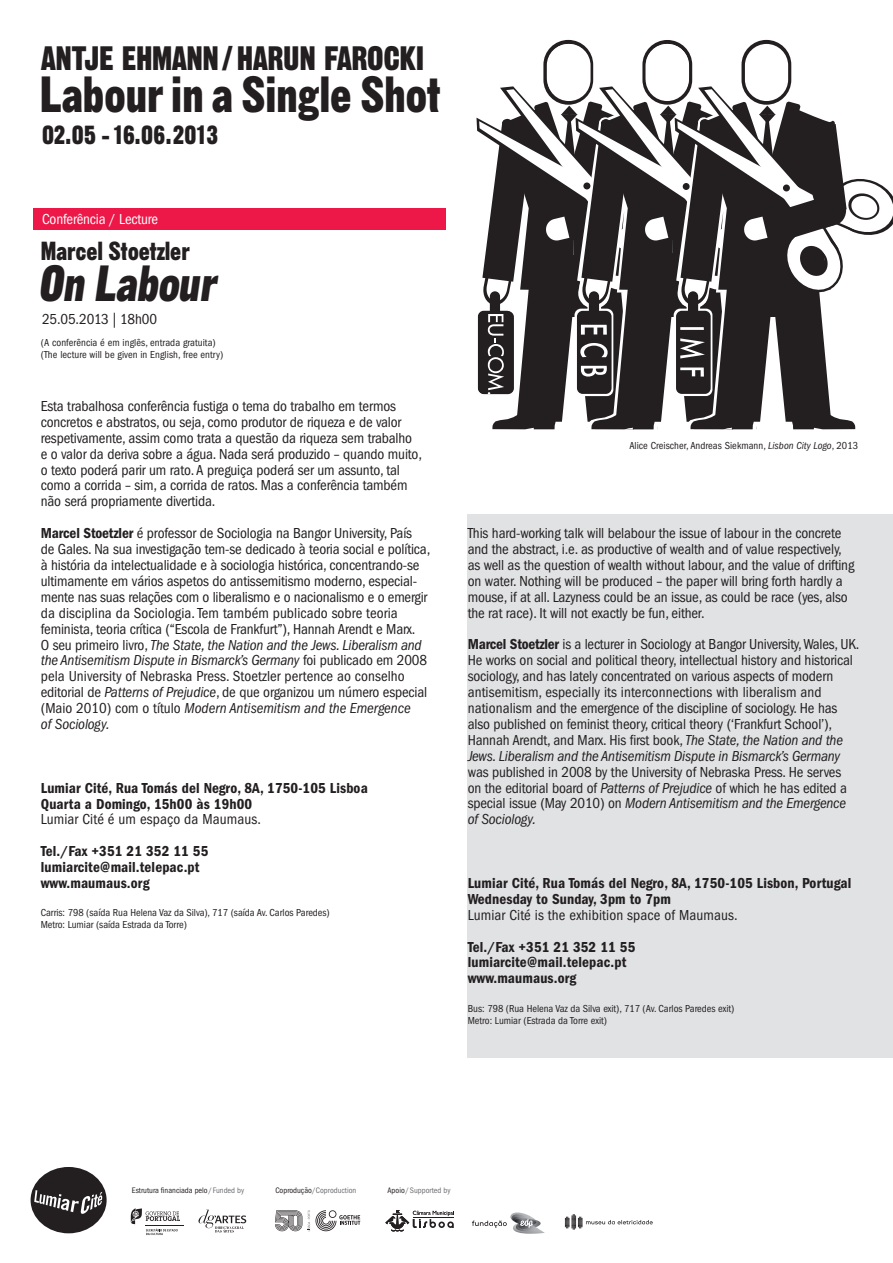
<style>
.page{position:relative;width:893px;height:1263px;background:#fff}
.page>*{position:absolute;margin:0;border:0;box-sizing:border-box;transform-origin:0 0}
.t1{font:49.5px "Gothic Thirteen Std";letter-spacing:-.01em;color:#231f20}
.t2{font:33px "Gothic Thirteen Std";letter-spacing:-.01em;color:#231f20}
.t3{font:25.5px "Gothic Thirteen Std";letter-spacing:.01em;color:#231f20}
.t4{font:25.5px "Gothic Thirteen Std";letter-spacing:-.01em;color:#231f20}
.t5{font:condensed 15px/15.9px "Franklin Gothic";letter-spacing:-.01em;color:#231f20}
.t6{font:600 condensed 15px "Franklin Gothic";letter-spacing:.01em;color:#231f20}
.t7{font:condensed 15px "Franklin Gothic";letter-spacing:.01em;color:#231f20}
.t8{font:condensed 15px "Franklin Gothic";letter-spacing:-.01em;color:#fff}
.t9{font:italic condensed 15px "Franklin Gothic";letter-spacing:-.01em;color:#231f20}
.t10{font:condensed 10.5px "Franklin Gothic";color:#231f20}
.t11{font:condensed 8.25px "Franklin Gothic";color:#6c6d70}
.t12{font:condensed 8.25px "Franklin Gothic";color:#231f20}
.s1{font-weight:600}
.s2{font-style:italic}
.s3{color:#6c6d70}
.s4{color:#231f20}
</style>
<div class="page">
<svg style="left:541px;top:39px;width:54px;height:68px"></svg>
<svg style="left:543px;top:40px;width:50px;height:65px"></svg>
<div style="left:547px;top:44px;width:43px;height:57px;background:#fff;border-radius:22px"></div>
<svg style="left:640px;top:39px;width:54px;height:68px"></svg>
<svg style="left:642px;top:40px;width:50px;height:65px"></svg>
<svg style="left:739px;top:39px;width:54px;height:68px"></svg>
<svg style="left:741px;top:40px;width:50px;height:65px"></svg>
<div style="left:745px;top:44px;width:43px;height:57px;background:#fff;border-radius:22px"></div>
<div style="left:646px;top:44px;width:43px;height:57px;background:#fff;border-radius:22px"></div>
<svg style="left:476px;top:86px;width:417px;height:344px"></svg>
<div style="left:468px;top:514px;width:425px;height:544px;background:#e1e2e4"></div>
<div style="left:33px;top:208px;width:412px;height:22px;background:#ed1748"></div>
<svg style="left:31px;top:1167px;width:76px;height:66px"></svg>
<svg style="left:198px;top:1210px;width:48px;height:22px"></svg>
<svg style="left:385px;top:1210px;width:69px;height:21px"></svg>
<hr style="left:146px;top:1225px;width:38px;height:1px;background:#231f20">
<svg style="left:131px;top:1208px;width:49px;height:27px"></svg>
<svg style="left:275px;top:1210px;width:27px;height:21px"></svg>
<svg style="left:308px;top:1210px;width:52px;height:21px"></svg>
<svg style="left:472px;top:1212px;width:73px;height:22px"></svg>
<svg style="left:565px;top:1214px;width:88px;height:15px"></svg>
<p class="t2" style="left:41px;top:38px;width:385px">ANTJE EHMANN / HARUN FAROCKI</p>
<p class="t1" style="left:40px;top:64px;width:403px">Labour in a Single Shot</p>
<p class="t3" style="left:42px;top:119px;width:177px">02.05 - 16.06.2013</p>
<p class="t8" style="left:42px;top:211px;width:118px">Conferência / Lecture</p>
<p class="t4" style="left:41px;top:235px;width:151px">Marcel Stoetzler</p>
<p class="t1" style="left:38px;top:252px;width:188px">On Labour</p>
<p class="t5" style="left:42px;top:311px;width:116px">25.05.2013 | 18h00</p>
<p class="t10" style="left:41px;top:337px;width:177px">(A conferência é em inglês, entrada gratuita)</p>
<p class="t10" style="left:41px;top:349px;width:184px">(The lecture will be given in English, free entry)</p>
<p class="t5" style="left:41px;top:398px;width:383px">Esta trabalhosa conferência fustiga o tema do trabalho em termos concretos e abstratos, ou seja, como produtor de riqueza e de valor respetivamente, assim como trata a questão da riqueza sem trabalho e o valor da deriva sobre a água. Nada será produzido – quando muito, o texto poderá parir um rato. A preguiça poderá ser um assunto, tal como a corrida – sim, a corrida de ratos. Mas a conferência também não será propriamente divertida.</p>
<p class="t5" style="left:41px;top:525px;width:391px"><span class="s1">Marcel Stoetzler</span> é professor de Sociologia na Bangor University, País<br>de Gales. Na sua investigação tem-se dedicado à teoria social e política, à história da intelectualidade e à sociologia histórica, concentrando-se ultimamente em vários aspetos do antissemitismo moderno, especial&shy;mente nas suas relações com o liberalismo e o nacionalismo e o emergir da disciplina da Sociologia. Tem também publicado sobre teoria feminista, teoria crítica (“Escola de Frankfurt”), Hannah Arendt e Marx.<br>O seu primeiro livro, <span class="s2">The State, the Nation and the Jews. Liberalism and the Antisemitism Dispute in Bismarck’s Germany</span> foi publicado em 2008 pela University of Nebraska Press. Stoetzler pertence ao conselho editorial de <span class="s2">Patterns of Prejudice</span>, de que organizou um número especial (Maio 2010) com o título <span class="s2">Modern Antisemitism and the Emergence</span></p>
<p class="t9" style="left:41px;top:716px;width:70px">of Sociology.</p>
<p class="t6" style="left:41px;top:779px;width:328px">Lumiar Cité, Rua Tomás del Negro, 8A, 1750-105 Lisboa</p>
<p class="t6" style="left:41px;top:795px;width:213px">Quarta a Domingo, 15h00 às 19h00</p>
<p class="t7" style="left:41px;top:811px;width:222px">Lumiar Cité é um espaço da Maumaus.</p>
<p class="t6" style="left:41px;top:843px;width:169px">Tel./Fax +351 21 352 11 55</p>
<p class="t6" style="left:41px;top:858px;width:160px">lumiarcite@mail.telepac.pt</p>
<p class="t6" style="left:41px;top:874px;width:110px">www.maumaus.org</p>
<p class="t10" style="left:41px;top:907px;width:291px">Carris: 798 (saída Rua Helena Vaz da Silva), 717 (saída Av. Carlos Paredes)</p>
<p class="t10" style="left:41px;top:919px;width:148px">Metro: Lumiar (saída Estrada da Torre)</p>
<p class="t10" style="left:629px;top:439px;width:230px">Alice Creischer, Andreas Siekmann, <span class="s2">Lisbon City Logo</span>, 2013</p>
<p class="t5" style="left:468px;top:525px;width:388px">This hard-working talk will belabour the issue of labour in the concrete and the abstract, i.e. as productive of wealth and of value respectively, as well as the question of wealth without labour, and the value of drifting on water. Nothing will be produced – the paper will bring forth hardly a mouse, if at all. Lazyness could be an issue, as could be race (yes, also the rat race). It will not exactly be fun, either.</p>
<p class="t5" style="left:468px;top:637px;width:393px"><span class="s1">Marcel Stoetzler</span> is a lecturer in Sociology at Bangor University, Wales, UK.<br>He works on social and political theory, intellectual history and historical sociology, and has lately concentrated on various aspects of modern antisemitism, especially its interconnections with liberalism and nationalism and the emergence of the discipline of sociology. He has also published on feminist theory, critical theory (‘Frankfurt School’), Hannah Arendt, and Marx. His first book, <span class="s2">The State, the Nation and the Jews. Liberalism and the Antisemitism Dispute in Bismarck’s Germany </span>was published in 2008 by the University of Nebraska Press. He serves<br>on the editorial board of <span class="s2">Patterns of Prejudice</span> of which he has edited a special issue (May 2010) on <span class="s2">Modern Antisemitism and the Emergence of Sociology.</span></p>
<p class="t6" style="left:468px;top:874px;width:385px">Lumiar Cité, Rua Tomás del Negro, 8A, 1750-105 Lisbon, Portugal</p>
<p class="t6" style="left:468px;top:890px;width:205px">Wednesday to Sunday, 3pm to 7pm</p>
<p class="t7" style="left:468px;top:906px;width:271px">Lumiar Cité is the exhibition space of Maumaus.</p>
<p class="t6" style="left:468px;top:938px;width:169px">Tel./Fax +351 21 352 11 55</p>
<p class="t6" style="left:468px;top:954px;width:160px">lumiarcite@mail.telepac.pt</p>
<p class="t6" style="left:468px;top:970px;width:110px">www.maumaus.org</p>
<p class="t10" style="left:468px;top:1002px;width:268px">Bus: 798 (Rua Helena Vaz da Silva exit), 717 (Av. Carlos Paredes exit)</p>
<p class="t10" style="left:468px;top:1014px;width:141px">Metro: Lumiar (Estrada da Torre exit)</p>
<p class="t12" style="left:132px;top:1186px;width:114px">Estrutura financiada pelo<span class="s3">/Funded by</span></p>
<p class="t11" style="left:275px;top:1186px;width:82px"><span class="s4">Coprodução</span>/Coproduction</p>
<p class="t11" style="left:387px;top:1186px;width:64px"><span class="s4">Apoio</span>/Supported by</p>
</div>
